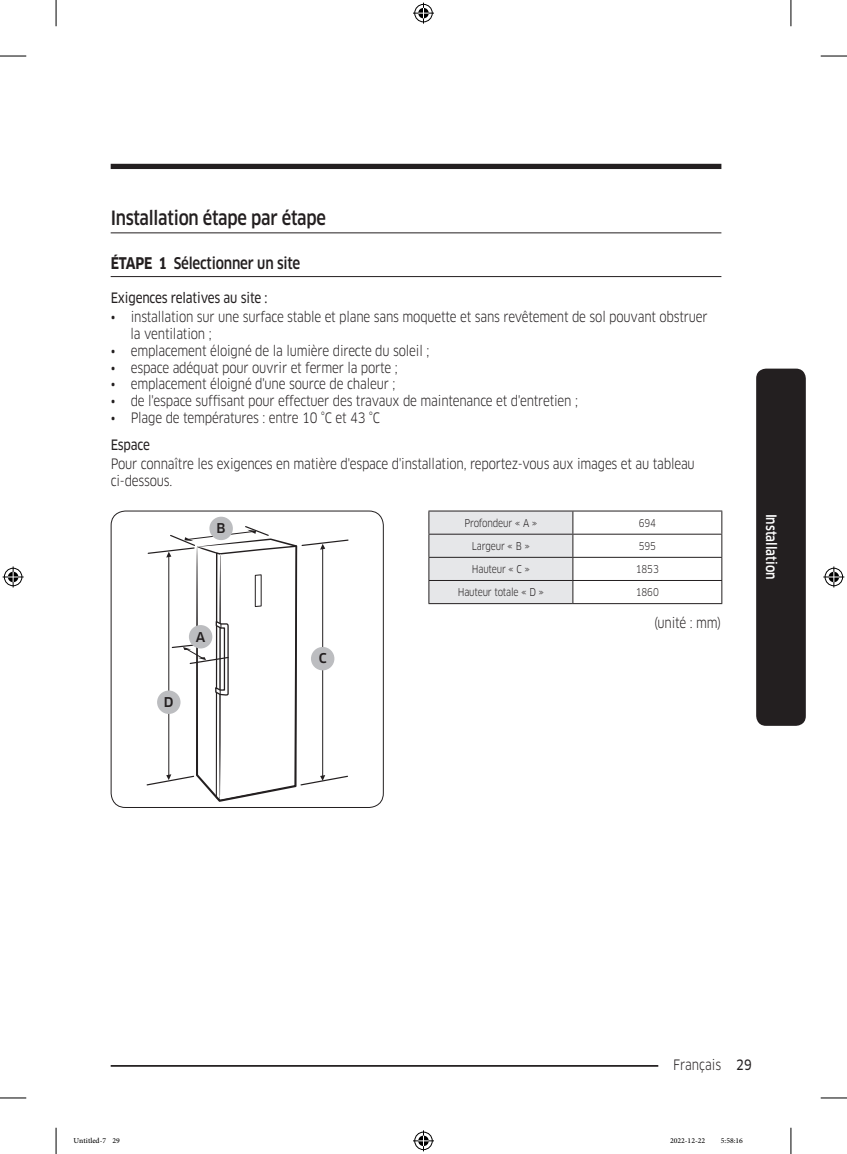
<style>
.page{position:relative;width:847px;height:1154px;background:#fff}
.page>*{position:absolute;margin:0;border:0;box-sizing:border-box;transform-origin:0 0}
.t1{font:500 19.25px "Samsung Clan Pro";letter-spacing:-.015em;color:#231f20;scale:.85 1}
.t2{font:500 15.75px "Samsung Clan Pro";letter-spacing:-.015em;color:#231f20;scale:.85 1}
.P_Right{font:14px/16.8px "Samsung Clan Pro";letter-spacing:-.015em;color:#231f20;scale:.85 1}
.t3{font:14px "Samsung Clan Pro News";letter-spacing:-.015em;color:#231f20;scale:.85 1}
.Sidebar{font:500 14px "Samsung Clan Pro";color:#fff;scale:.85 1}
.image{font:500 13.3px "Samsung Clan Pro";color:#231f20}
.P_Small__Center{font:10.5px "Samsung Clan Pro";letter-spacing:-.015em;color:#231f20;scale:.85 1}
.t4{font:10.5px "Adobe Arabic";color:#000}
.s1{font-weight:700}
.s2{font-family:"Samsung Clan Pro News"}
</style>
<div class="page">
<div style="left:111px;top:164px;width:610px;height:5px;background:#231f20"></div>
<hr style="left:111px;top:1065px;width:610px;height:2px;background:#231f20">
<div style="left:658px;top:1055px;width:78px;height:17px;background:#fff"></div>
<div style="left:755px;top:369px;width:50px;height:357px;background:#231f20;border-radius:10px"></div>
<hr style="left:111px;top:232px;width:610px;height:1px;background:#231f20">
<hr style="left:111px;top:276px;width:610px;height:1px;background:#231f20">
<svg style="left:245px;top:526px;width:104px;height:260px"></svg>
<div style="left:311px;top:647px;width:23px;height:23px;background:#bcbdc0;border-radius:50%"></div>
<svg style="left:146px;top:530px;width:151px;height:272px"></svg>
<div style="left:157px;top:690px;width:23px;height:24px;background:#bcbdc0;border-radius:50%"></div>
<div style="left:209px;top:517px;width:24px;height:23px;background:#bcbdc0;border-radius:50%"></div>
<div style="left:189px;top:625px;width:23px;height:23px;background:#bcbdc0;border-radius:50%"></div>
<div style="left:111px;top:510px;width:272px;height:298px;border:1px solid #231f20;border-radius:14px"></div>
<hr style="left:428px;top:510px;width:144px;height:1px;background:#231f20">
<hr style="left:572px;top:510px;width:150px;height:1px;background:#231f20">
<hr style="left:572px;top:534px;width:150px;height:1px;background:#231f20">
<hr style="left:572px;top:557px;width:150px;height:1px;background:#231f20">
<hr style="left:572px;top:580px;width:150px;height:1px;background:#231f20">
<svg style="left:428px;top:511px;width:145px;height:92px;background:#dcdddf"></svg>
<svg style="left:721px;top:511px;width:1px;height:92px"></svg>
<hr style="left:428px;top:603px;width:144px;height:1px;background:#231f20">
<hr style="left:572px;top:603px;width:150px;height:1px;background:#231f20">
<svg style="left:0;top:56px;width:26px;height:1px"></svg>
<svg style="left:820px;top:56px;width:26px;height:1px"></svg>
<svg style="left:0;top:1097px;width:26px;height:1px"></svg>
<svg style="left:820px;top:1097px;width:26px;height:1px"></svg>
<svg style="left:56px;top:0;width:1px;height:26px"></svg>
<svg style="left:56px;top:1128px;width:1px;height:26px"></svg>
<svg style="left:790px;top:0;width:1px;height:26px"></svg>
<svg style="left:790px;top:1128px;width:1px;height:26px"></svg>
<svg style="left:413px;top:3px;width:21px;height:21px"></svg>
<svg style="left:413px;top:1130px;width:21px;height:21px"></svg>
<svg style="left:3px;top:566px;width:21px;height:21px"></svg>
<svg style="left:823px;top:566px;width:21px;height:21px"></svg>
<h2 class="t1" style="left:111px;top:207px;width:255px">Installation étape par étape</h2>
<p class="t2" style="left:111px;top:254px;width:224px"><span class="s1">ÉTAPE 1</span> Sélectionner un site</p>
<h4 class="t3" style="left:111px;top:289px;width:186px">Exigences relatives au site :</h4>
<p class="P_Right" style="left:130px;top:309px;width:680px;text-indent:-20px">• installation sur une surface stable et plane sans moquette et sans revêtement de sol pouvant obstruer la ventilation ;</p>
<p class="P_Right" style="left:111px;top:342px;width:376px">• emplacement éloigné de la lumière directe du soleil ;</p>
<p class="P_Right" style="left:111px;top:359px;width:339px">• espace adéquat pour ouvrir et fermer la porte ;</p>
<p class="P_Right" style="left:111px;top:376px;width:336px">• emplacement éloigné d'une source de chaleur ;</p>
<p class="P_Right" style="left:111px;top:393px;width:551px">• de l'espace suffisant pour effectuer des travaux de maintenance et d'entretien ;</p>
<p class="P_Right" style="left:111px;top:409px;width:318px">• Plage de températures : entre 10 °C et 43 °C</p>
<h4 class="t3" style="left:111px;top:436px;width:48px">Espace</h4>
<p class="P_Right" style="left:111px;top:455px;width:688px">Pour connaître les exigences en matière d'espace d'installation, reportez-vous aux images et au tableau ci-dessous.</p>
<p class="image" style="left:216px;top:520px;width:11px">B</p>
<p class="image" style="left:164px;top:694px;width:11px">D</p>
<p class="image" style="left:196px;top:629px;width:11px">A</p>
<p class="image" style="left:318px;top:651px;width:9px">C</p>
<p class="P_Small__Center" style="left:464px;top:517px;width:87px">Profondeur « A »</p>
<p class="P_Small__Center" style="left:638px;top:517px;width:22px">694</p>
<p class="P_Small__Center" style="left:472px;top:540px;width:70px">Largeur « B »</p>
<p class="P_Small__Center" style="left:638px;top:540px;width:22px">595</p>
<p class="P_Small__Center" style="left:471px;top:563px;width:70px">Hauteur « C »</p>
<p class="P_Small__Center" style="left:635px;top:563px;width:28px">1853</p>
<p class="P_Small__Center" style="left:457px;top:586px;width:103px">Hauteur totale « D »</p>
<p class="P_Small__Center" style="left:635px;top:586px;width:28px">1860</p>
<p class="P_Right" style="left:653px;top:615px;width:81px">(unité : mm)</p>
<p class="Sidebar" style="left:779px;top:513px;width:79px;rotate:90deg">Installation</p>
<p class="P_Right" style="left:673px;top:1056px;width:94px">Français <span class="s2">29</span></p>
<p class="t4" style="left:74px;top:1133px;width:48px">Untitled-7 29</p>
<p class="t4" style="left:669px;top:1133px;width:37px">2022-12-22</p>
<p class="t4" style="left:720px;top:1133px;width:24px">5:58:16</p>
</div>
